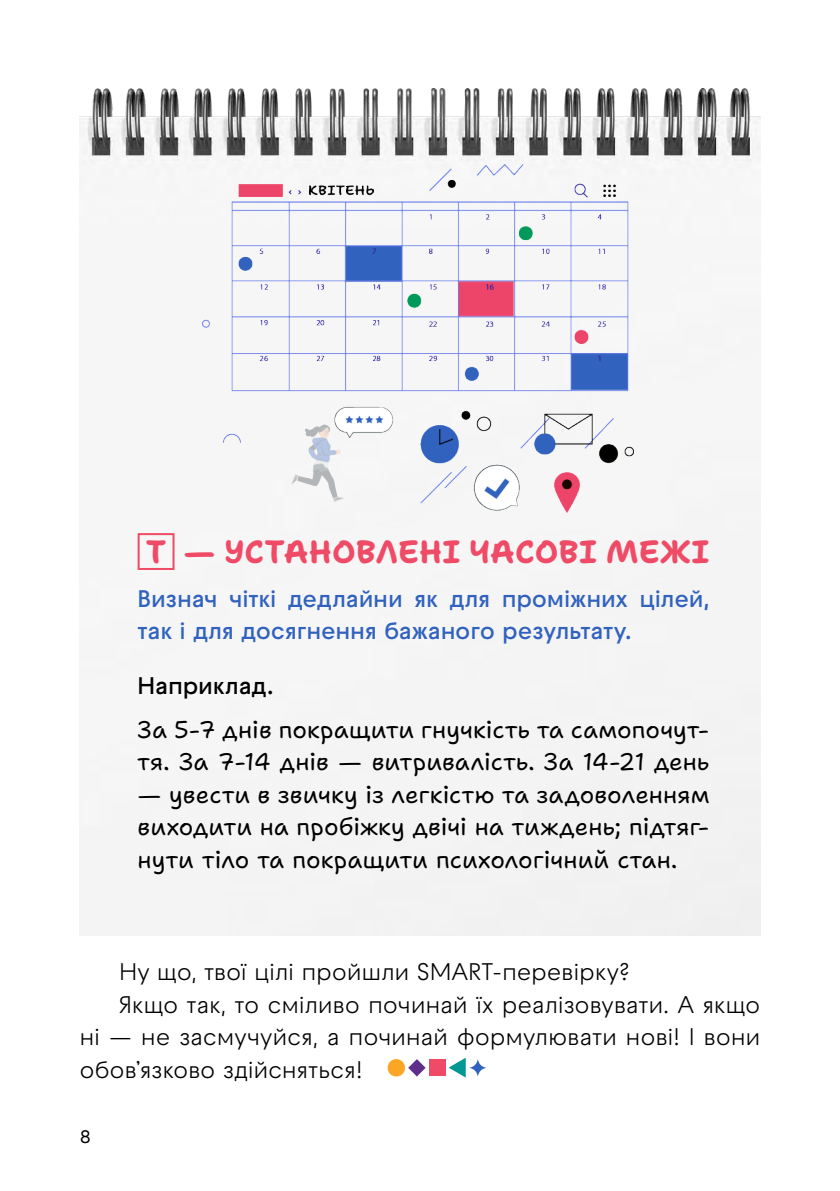
<style>
.page{position:relative;width:840px;height:1191px;background:#fff}
.page>*{position:absolute;margin:0;border:0;box-sizing:border-box;transform-origin:0 0}
.t1{font:700 32px "Shantell Sans";color:#ef4b67}
.t2{font:24px/32.4px "Shantell Sans";letter-spacing:.005em;color:#000}
.t3{font:24px "Raptor V3 Premium";letter-spacing:-.015em;color:#000}
.t4{font:600 24px/32.4px "Raptor V3 Premium";letter-spacing:-.01em;color:#3162be}
.t5{font:600 24px "Raptor V3 Premium";letter-spacing:-.01em;color:#000}
.t6{font:500 18px "Raptor V3 Premium";color:#000}
</style>
<div class="page">
<svg style="left:469px;top:1059px;width:17px;height:17px"></svg>
<svg style="left:448px;top:1058px;width:17px;height:19px"></svg>
<div style="left:429px;top:1059px;width:16px;height:17px;background:#ef4b67"></div>
<svg style="left:408px;top:1059px;width:17px;height:17px"></svg>
<div style="left:387px;top:1059px;width:18px;height:17px;background:#fda625;border-radius:50%"></div>
<img style="left:79px;top:89px;width:681px;height:846px">
<img style="left:202px;top:165px;width:431px;height:347px">
<div style="left:137px;top:533px;width:37px;height:37px;border:2px solid #ef4b67"></div>
<h1 class="t1" style="left:146px;top:533px;width:564px">T — УСТАНОВЛЕНІ ЧАСОВІ МЕЖІ</h1>
<p class="t4" style="left:137px;top:581px;width:573px">Визнач чіткі дедлайни як для проміжних цілей, так і для досягнення бажаного результату.</p>
<p class="t5" style="left:137px;top:668px;width:137px">Наприклад.</p>
<p class="t2" style="left:137px;top:713px;width:573px">За 5-7 днів покращити гнучкість та самопочут&shy;тя. За 7-14 днів — витривалість. За 14-21 день</p>
<p class="t2" style="left:137px;top:778px;width:573px;text-align:justify">— увести в звичку із легкістю та задоволенням виходити на пробіжку двічі на тиждень; підтяг&shy;нути тіло та покращити психологічний стан.</p>
<p class="t3" style="left:119px;top:955px;width:512px">Ну що, твої цілі пройшли SMART-перевірку?</p>
<p class="t3" style="left:119px;top:987px;width:642px">Якщо так, то сміливо починай їх реалізовувати. А якщо</p>
<p class="t3" style="left:79px;top:1019px;width:682px">ні — не засмучуйся, а починай формулювати нові! І вони</p>
<p class="t3" style="left:79px;top:1052px;width:285px">обов’язково здійсняться!</p>
<p class="t6" style="left:80px;top:1124px;width:13px">8</p>
</div>
